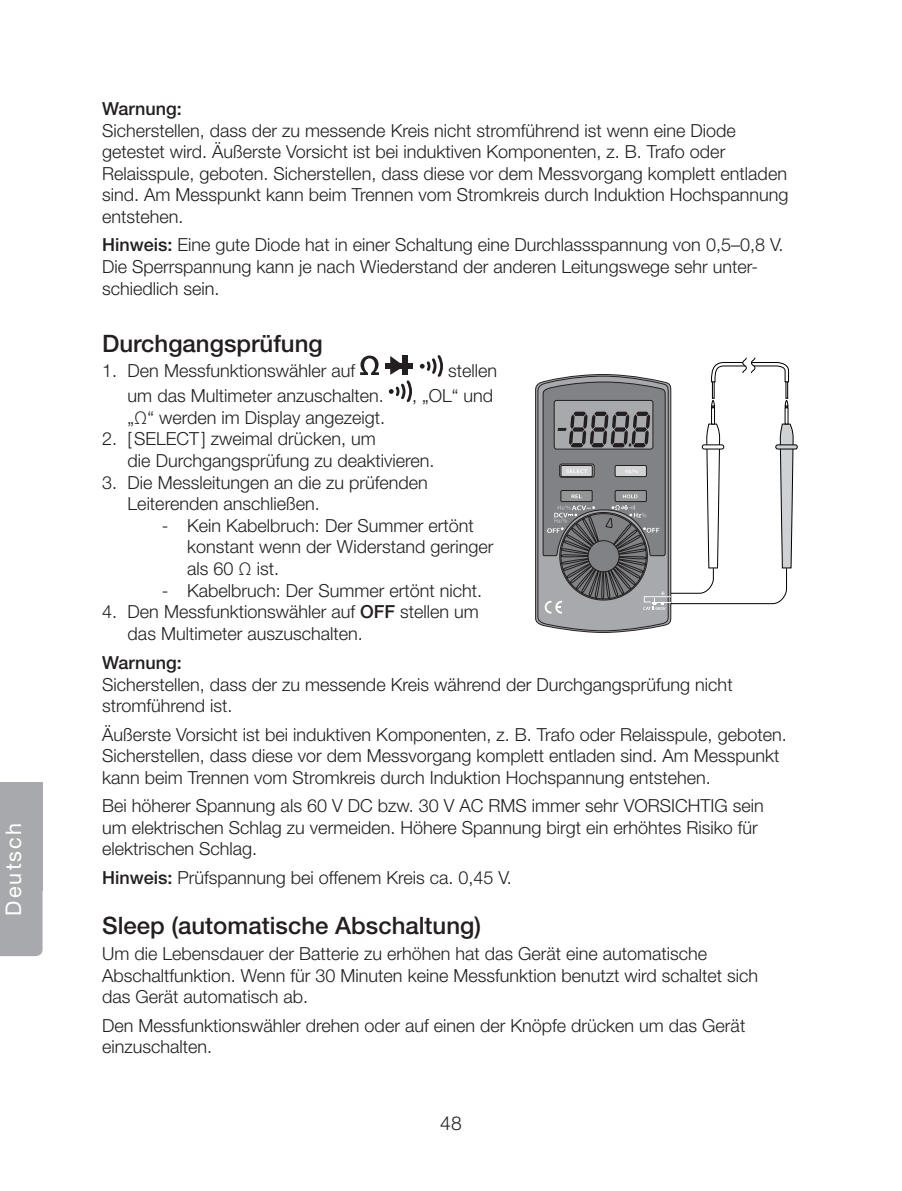
<style>
.page{position:relative;width:902px;height:1191px;background:#fff}
.page>*{position:absolute;margin:0;border:0;box-sizing:border-box;transform-origin:0 0}
.t1{font:500 24px "Helvetica Neue LT Std";color:#231f20}
.t2{font:21.6px "Helvetica Neue LT Std";letter-spacing:.1em;color:#fff}
.t3{font:300 19.2px "Helvetica Neue LT Std";color:#231f20}
.t4{font:300 18px/21.6px "Helvetica Neue LT Std";color:#231f20}
.t5{font:500 18px "Helvetica Neue LT Std";color:#231f20}
.s1{font-weight:500}
</style>
<div class="page">
<div style="left:0;top:890px;width:43px;height:66px;background:#a8a9ad"></div>
<div style="left:0;top:782px;width:43px;height:108px;background:#a8a9ad"></div>
<hr style="left:775px;top:445px;width:22px;height:4px;background:#cfd2d5;border-radius:2px">
<div style="left:775px;top:444px;width:22px;height:5px;border:1px solid #000;border-radius:2px"></div>
<svg style="left:535px;top:357px;width:258px;height:276px"></svg>
<svg style="left:360px;top:355px;width:19px;height:20px"></svg>
<div style="left:385px;top:363px;width:27px;height:6px;background:#231f20"></div>
<div style="left:402px;top:355px;width:5px;height:20px;background:#231f20"></div>
<svg style="left:420px;top:355px;width:23px;height:22px"></svg>
<svg style="left:389px;top:356px;width:23px;height:46px"></svg>
<p class="t2" style="left:1px;top:915px;width:94px;rotate:-90deg">Deutsch</p>
<p class="t5" style="left:102px;top:98px;width:81px">Warnung:</p>
<p class="t4" style="left:102px;top:119px;width:688px">Sicherstellen, dass der zu messende Kreis nicht stromführend ist wenn eine Diode getestet wird. Äußerste Vorsicht ist bei induktiven Komponenten, z. B. Trafo oder Relaisspule, geboten. Sicherstellen, dass diese vor dem Messvorgang komplett entladen sind. Am Messpunkt kann beim Trennen vom Stromkreis durch Induktion Hochspannung entstehen.</p>
<p class="t4" style="left:102px;top:234px;width:682px"><span class="s1">Hinweis:</span> Eine gute Diode hat in einer Schaltung eine Durchlassspannung von 0,5–0,8 V.<br>Die Sperrspannung kann je nach Wiederstand der anderen Leitungswege sehr unter&shy;schiedlich sein.</p>
<h1 class="t1" style="left:102px;top:329px;width:222px">Durchgangsprüfung</h1>
<p class="t4" style="left:102px;top:359px;width:254px">1. Den Messfunktionswähler auf</p>
<p class="t4" style="left:448px;top:359px;width:50px">stellen</p>
<p class="t4" style="left:128px;top:384px;width:258px">um das Multimeter anzuschalten.</p>
<p class="t4" style="left:412px;top:384px;width:82px">, „OL“ und</p>
<p class="t4" style="left:128px;top:406px;width:259px">„Ω“ werden im Display angezeigt.</p>
<p class="t4" style="left:128px;top:428px;width:308px;text-indent:-26px">2. [SELECT] zweimal drücken, um<br>die Durchgangsprüfung zu deaktivieren.</p>
<p class="t4" style="left:128px;top:471px;width:302px;text-indent:-26px">3. Die Messleitungen an die zu prüfenden<br>Leiterenden anschließen.</p>
<p class="t4" style="left:187px;top:514px;width:308px;text-indent:-26px">- Kein Kabelbruch: Der Summer ertönt konstant wenn der Widerstand geringer als 60 Ω ist.</p>
<p class="t4" style="left:162px;top:579px;width:322px">- Kabelbruch: Der Summer ertönt nicht.</p>
<p class="t4" style="left:128px;top:600px;width:353px;text-indent:-26px">4. Den Messfunktionswähler auf <span class="s1">OFF</span> stellen um das Multimeter auszuschalten.</p>
<p class="t5" style="left:102px;top:652px;width:81px">Warnung:</p>
<p class="t4" style="left:102px;top:673px;width:632px">Sicherstellen, dass der zu messende Kreis während der Durchgangsprüfung nicht stromführend ist.</p>
<p class="t4" style="left:102px;top:723px;width:686px">Äußerste Vorsicht ist bei induktiven Komponenten, z. B. Trafo oder Relaisspule, geboten.<br>Sicherstellen, dass diese vor dem Messvorgang komplett entladen sind. Am Messpunkt kann beim Trennen vom Stromkreis durch Induktion Hochspannung entstehen.</p>
<p class="t4" style="left:102px;top:794px;width:663px">Bei höherer Spannung als 60 V DC bzw. 30 V AC RMS immer sehr VORSICHTIG sein um elektrischen Schlag zu vermeiden. Höhere Spannung birgt ein erhöhtes Risiko für elektrischen Schlag.</p>
<p class="t4" style="left:102px;top:866px;width:411px"><span class="s1">Hinweis:</span> Prüfspannung bei offenem Kreis ca. 0,45 V.</p>
<h1 class="t1" style="left:102px;top:911px;width:380px">Sleep (automatische Abschaltung)</h1>
<p class="t4" style="left:102px;top:942px;width:657px">Um die Lebensdauer der Batterie zu erhöhen hat das Gerät eine automatische<br>Abschaltfunktion. Wenn für 30 Minuten keine Messfunktion benutzt wird schaltet sich das Gerät automatisch ab.</p>
<p class="t4" style="left:102px;top:1014px;width:644px">Den Messfunktionswähler drehen oder auf einen der Knöpfe drücken um das Gerät einzuschalten.</p>
<p class="t3" style="left:440px;top:1111px;width:23px">48</p>
</div>
